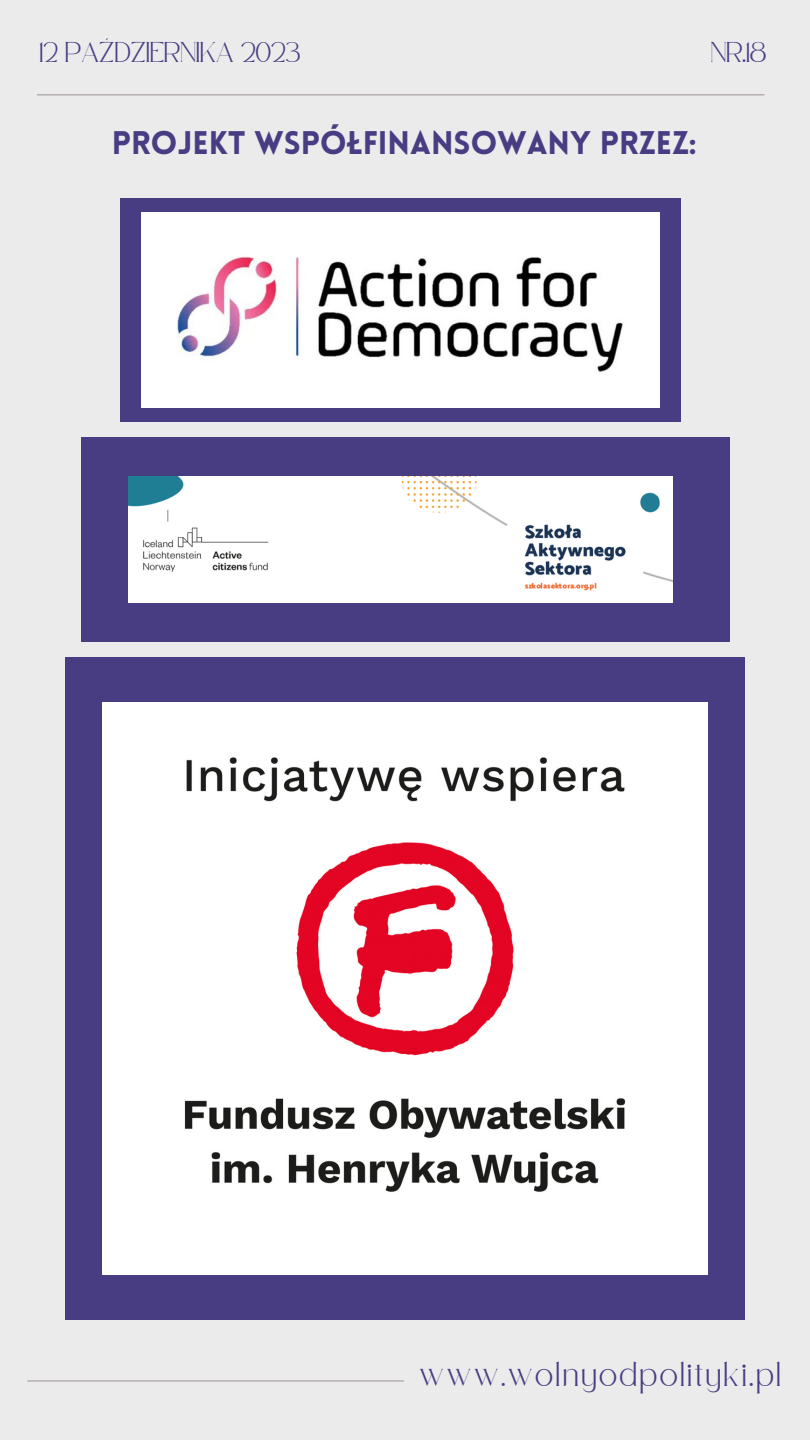
<style>
.page{position:relative;width:810px;height:1440px;background:#ecebeb}
.page>*{position:absolute;margin:0;border:0;box-sizing:border-box;transform-origin:0 0}
.t1{font:900 32px "Lovelo";color:#483d83}
.t2{font:16px "Safira March";letter-spacing:.175em;color:#483d83}
.t3{font:14px "Safira March";color:#483d83}
</style>
<div class="page">
<hr style="left:37px;top:94px;width:727px;height:2px;background:#b6afb1">
<hr style="left:27px;top:1380px;width:377px;height:2px;background:#b6afb1">
<div style="left:81px;top:437px;width:649px;height:204px;background:#483d83"></div>
<img style="left:129px;top:477px;width:543px;height:126px">
<div style="left:65px;top:657px;width:680px;height:662px;background:#483d83"></div>
<img style="left:102px;top:702px;width:606px;height:573px">
<div style="left:120px;top:198px;width:561px;height:224px;background:#483d83"></div>
<img style="left:142px;top:213px;width:517px;height:195px">
<p class="t3" style="left:39px;top:48px;width:263px">12 PAŹDZIERNIKA 2023</p>
<p class="t3" style="left:711px;top:48px;width:57px">NR.18</p>
<p class="t1" style="left:112px;top:130px;width:586px">PROJEKT WSPÓŁFINANSOWANY PRZEZ:</p>
<p class="t2" style="left:420px;top:1371px;width:363px">www.wolnyodpolityki.pl</p>
</div>
